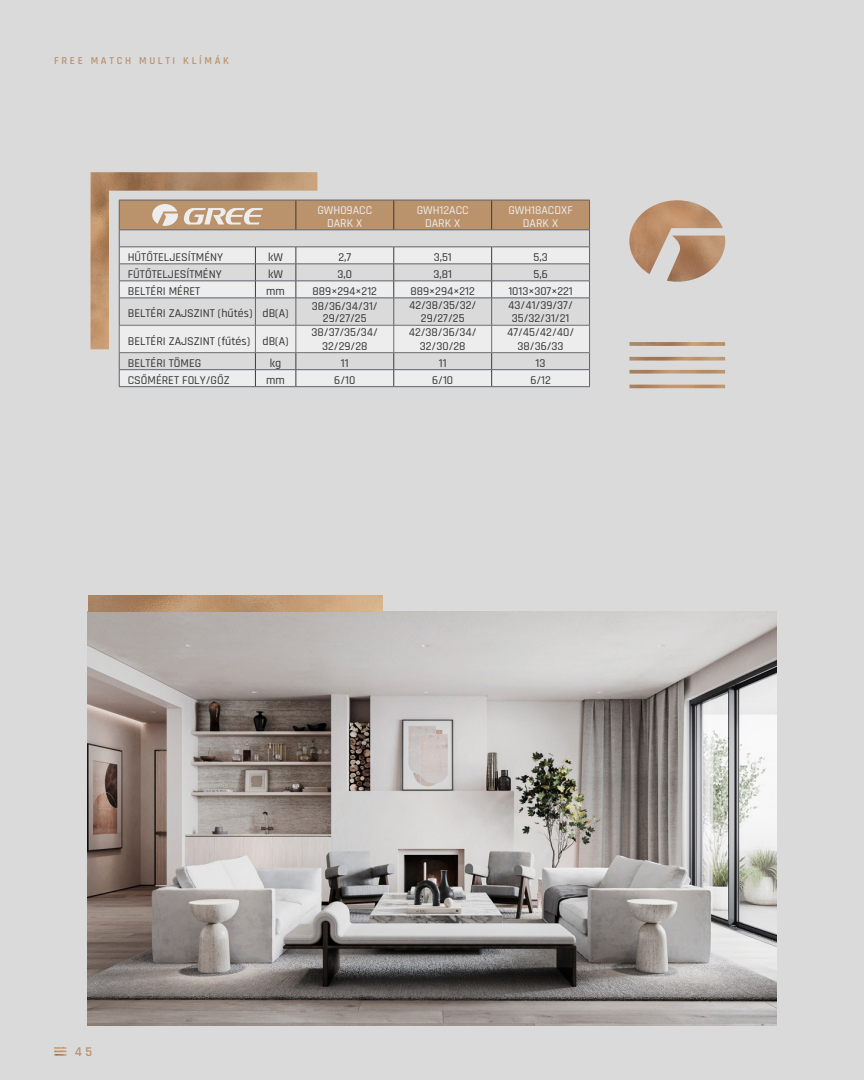
<style>
.page{position:relative;width:864px;height:1080px;background:#fff}
.page>*{position:absolute;margin:0;border:0;box-sizing:border-box;transform-origin:0 0}
.t1{font:600 13.5px "Rajdhani";color:#ba926c}
.t2{font:500 12px "Rajdhani";color:#333332}
.t3{font:500 12px "Rajdhani";color:#ededed}
.t4{font:600 10.65px "Rajdhani";letter-spacing:.25em;color:#ba926c}
</style>
<div class="page">
<div style="left:0;top:0;width:863px;height:1080px;background:#dadada"></div>
<svg style="left:119px;top:200px;width:471px;height:187px"></svg>
<img style="left:90px;top:172px;width:227px;height:177px">
<img style="left:629px;top:342px;width:96px;height:46px">
<img style="left:629px;top:200px;width:96px;height:82px">
<img style="left:88px;top:611px;width:688px;height:415px">
<img style="left:88px;top:596px;width:295px;height:15px">
<svg style="left:54px;top:1047px;width:13px;height:9px"></svg>
<p class="t4" style="left:54px;top:54px;width:176px">FREE MATCH MULTI KLÍMÁK</p>
<p class="t3" style="left:317px;top:203px;width:56px">GWH09ACC</p>
<p class="t3" style="left:327px;top:216px;width:37px">DARK X</p>
<p class="t3" style="left:416px;top:203px;width:54px">GWH12ACC</p>
<p class="t3" style="left:425px;top:216px;width:37px">DARK X</p>
<p class="t3" style="left:508px;top:203px;width:66px">GWH18ACDXF</p>
<p class="t3" style="left:522px;top:216px;width:37px">DARK X</p>
<p class="t2" style="left:128px;top:250px;width:97px">HŰTŐTELJESÍTMÉNY</p>
<p class="t2" style="left:268px;top:250px;width:16px">kW</p>
<p class="t2" style="left:338px;top:250px;width:14px">2,7</p>
<p class="t2" style="left:433px;top:250px;width:20px">3,51</p>
<p class="t2" style="left:533px;top:250px;width:16px">5,3</p>
<p class="t2" style="left:128px;top:267px;width:95px">FŰTŐTELJESÍTMÉNY</p>
<p class="t2" style="left:268px;top:267px;width:16px">kW</p>
<p class="t2" style="left:337px;top:267px;width:16px">3,0</p>
<p class="t2" style="left:433px;top:267px;width:20px">3,81</p>
<p class="t2" style="left:533px;top:267px;width:16px">5,6</p>
<p class="t2" style="left:128px;top:284px;width:74px">BELTÉRI MÉRET</p>
<p class="t2" style="left:266px;top:284px;width:20px">mm</p>
<p class="t2" style="left:312px;top:284px;width:66px">889×294×212</p>
<p class="t2" style="left:410px;top:284px;width:66px">889×294×212</p>
<p class="t2" style="left:508px;top:284px;width:66px">1013×307×221</p>
<p class="t2" style="left:128px;top:306px;width:126px">BELTÉRI ZAJSZINT (hűtés)</p>
<p class="t2" style="left:262px;top:306px;width:28px">dB(A)</p>
<p class="t2" style="left:409px;top:298px;width:69px">42/38/35/32/</p>
<p class="t2" style="left:420px;top:312px;width:45px">29/27/25</p>
<p class="t2" style="left:508px;top:298px;width:66px">43/41/39/37/</p>
<p class="t2" style="left:511px;top:312px;width:59px">35/32/31/21</p>
<p class="t2" style="left:312px;top:300px;width:67px">38/36/34/31/</p>
<p class="t2" style="left:323px;top:312px;width:45px">29/27/25</p>
<p class="t2" style="left:128px;top:334px;width:124px">BELTÉRI ZAJSZINT (fűtés)</p>
<p class="t2" style="left:262px;top:334px;width:28px">dB(A)</p>
<p class="t2" style="left:311px;top:325px;width:68px">38/37/35/34/</p>
<p class="t2" style="left:322px;top:339px;width:47px">32/29/28</p>
<p class="t2" style="left:408px;top:325px;width:69px">42/38/36/34/</p>
<p class="t2" style="left:419px;top:339px;width:47px">32/30/28</p>
<p class="t2" style="left:507px;top:325px;width:69px">47/45/42/40/</p>
<p class="t2" style="left:517px;top:339px;width:47px">38/36/33</p>
<p class="t2" style="left:128px;top:356px;width:75px">BELTÉRI TÖMEG</p>
<p class="t2" style="left:270px;top:356px;width:13px">kg</p>
<p class="t2" style="left:341px;top:356px;width:9px">11</p>
<p class="t2" style="left:438px;top:356px;width:9px">11</p>
<p class="t2" style="left:535px;top:356px;width:11px">13</p>
<p class="t2" style="left:128px;top:373px;width:103px">CSŐMÉRET FOLY/GŐZ</p>
<p class="t2" style="left:266px;top:373px;width:20px">mm</p>
<p class="t2" style="left:334px;top:373px;width:22px">6/10</p>
<p class="t2" style="left:432px;top:373px;width:22px">6/10</p>
<p class="t2" style="left:530px;top:373px;width:22px">6/12</p>
<p class="t1" style="left:75px;top:1043px;width:19px">45</p>
</div>
